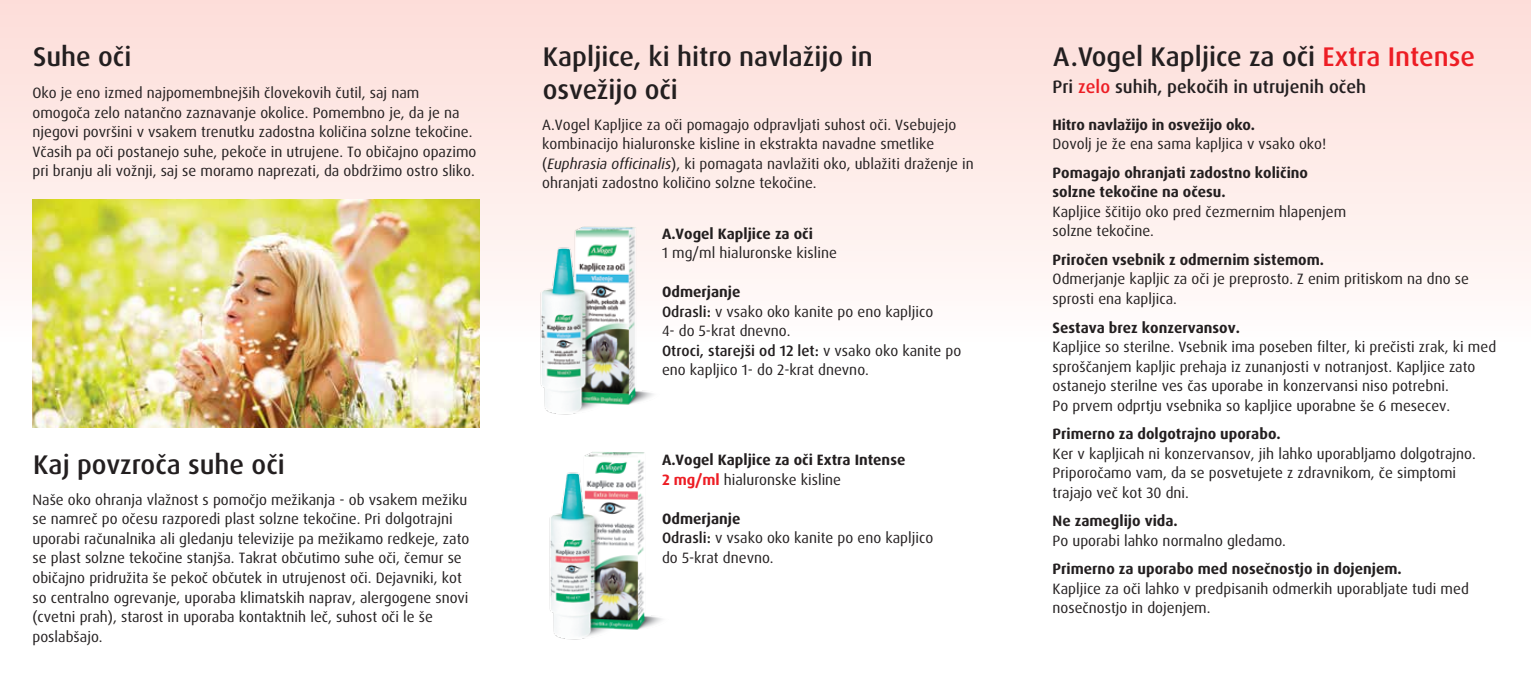
<style>
.page{position:relative;width:1531px;height:681px;background:#fff}
.page>*{position:absolute;margin:0;border:0;box-sizing:border-box;transform-origin:0 0}
.t1{font:500 27px/32.4px "Dax Pro";color:#231f20}
.t2{font:500 18px "Dax Pro";color:#231f20}
.t3{font:15px/19.5px "Dax Pro";color:#231f20}
.t4{font:700 15px/19.5px "Dax Pro";color:#231f20}
.s1{font-style:italic}
.s2{font-weight:700}
.s3{font-weight:500}
.s4{color:#ed1d24}
.s5{font-weight:400}
</style>
<div class="page">
<div style="left:0;top:0;width:1531px;height:680px;background:linear-gradient(to bottom,#fde4e0,#fff)"></div>
<img style="left:32px;top:199px;width:447px;height:228px">
<img style="left:516px;top:412px;width:159px;height:257px">
<img style="left:507px;top:186px;width:159px;height:258px">
<h1 class="t1" style="left:33px;top:41px;width:100px">Suhe oči</h1>
<p class="t3" style="left:32px;top:83px;width:445px">Oko je eno izmed najpomembnejših človekovih čutil, saj nam omogoča zelo natančno zaznavanje okolice. Pomembno je, da je na njegovi površini v vsakem trenutku zadostna količina solzne tekočine.<br>Včasih pa oči postanejo suhe, pekoče in utrujene. To običajno opazimo pri branju ali vožnji, saj se moramo naprezati, da obdržimo ostro sliko.</p>
<h1 class="t1" style="left:33px;top:448px;width:253px">Kaj povzroča suhe oči</h1>
<p class="t3" style="left:32px;top:490px;width:438px">Naše oko ohranja vlažnost s pomočjo mežikanja - ob vsakem mežiku se namreč po očesu razporedi plast solzne tekočine. Pri dolgotrajni uporabi računalnika ali gledanju televizije pa mežikamo redkeje, zato se plast solzne tekočine stanjša. Takrat občutimo suhe oči, čemur se običajno pridružita še pekoč občutek in utrujenost oči. Dejavniki, kot so centralno ogrevanje, uporaba klimatskih naprav, alergogene snovi (cvetni prah), starost in uporaba kontaktnih leč, suhost oči le še poslabšajo.</p>
<h1 class="t1" style="left:543px;top:41px;width:331px">Kapljice, ki hitro navlažijo in osvežijo oči</h1>
<p class="t3" style="left:542px;top:115px;width:433px">A.Vogel Kapljice za oči pomagajo odpravljati suhost oči. Vsebujejo kombinacijo hialuronske kisline in ekstrakta navadne smetlike (<span class="s1">Euphrasia officinalis</span>), ki pomagata navlažiti oko, ublažiti draženje in ohranjati zadostno količino solzne tekočine.</p>
<p class="t4" style="left:662px;top:224px;width:152px">A.Vogel Kapljice za oči</p>
<p class="t3" style="left:662px;top:243px;width:176px">1 mg/ml hialuronske kisline</p>
<p class="t3" style="left:662px;top:282px;width:301px"><span class="s2">Odmerjanje<br></span><span class="s3">Odrasli:</span> v vsako oko kanite po eno kapljico<br>4- do 5-krat dnevno.<br><span class="s3">Otroci, starejši od 12 let:</span> v vsako oko kanite po eno kapljico 1- do 2-krat dnevno.</p>
<p class="t4" style="left:662px;top:450px;width:245px">A.Vogel Kapljice za oči Extra Intense<br><span class="s4">2 mg/ml</span> <span class="s5">hialuronske kisline</span></p>
<p class="t3" style="left:662px;top:508px;width:273px"><span class="s2">Odmerjanje<br></span><span class="s3">Odrasli:</span> v vsako oko kanite po eno kapljico do 5-krat dnevno.</p>
<h1 class="t1" style="left:1053px;top:41px;width:423px">A.Vogel Kapljice za oči <span class="s4">Extra Intense</span></h1>
<p class="t2" style="left:1052px;top:75px;width:315px">Pri <span class="s4">zelo</span> suhih, pekočih in utrujenih očeh</p>
<p class="t4" style="left:1052px;top:115px;width:204px">Hitro navlažijo in osvežijo oko.</p>
<p class="t3" style="left:1052px;top:134px;width:275px">Dovolj je že ena sama kapljica v vsako oko!</p>
<p class="t4" style="left:1052px;top:163px;width:257px">Pomagajo ohranjati zadostno količino solzne tekočine na očesu.</p>
<p class="t3" style="left:1052px;top:202px;width:295px">Kapljice ščitijo oko pred čezmernim hlapenjem solzne tekočine.</p>
<p class="t4" style="left:1052px;top:250px;width:273px">Priročen vsebnik z odmernim sistemom.</p>
<p class="t3" style="left:1052px;top:269px;width:418px">Odmerjanje kapljic za oči je preprosto. Z enim pritiskom na dno se sprosti ena kapljica.</p>
<p class="t4" style="left:1052px;top:317px;width:189px">Sestava brez konzervansov.</p>
<p class="t3" style="left:1052px;top:337px;width:445px">Kapljice so sterilne. Vsebnik ima poseben filter, ki prečisti zrak, ki med sproščanjem kapljic prehaja iz zunanjosti v notranjost. Kapljice zato ostanejo sterilne ves čas uporabe in konzervansi niso potrebni.<br>Po prvem odprtju vsebnika so kapljice uporabne še 6 mesecev.</p>
<p class="t4" style="left:1052px;top:424px;width:230px">Primerno za dolgotrajno uporabo.</p>
<p class="t3" style="left:1052px;top:443px;width:425px">Ker v kapljicah ni konzervansov, jih lahko uporabljamo dolgotrajno.<br>Priporočamo vam, da se posvetujete z zdravnikom, če simptomi trajajo več kot 30 dni.</p>
<p class="t4" style="left:1052px;top:511px;width:127px">Ne zameglijo vida.</p>
<p class="t3" style="left:1052px;top:530px;width:235px">Po uporabi lahko normalno gledamo.</p>
<p class="t4" style="left:1052px;top:559px;width:351px">Primerno za uporabo med nosečnostjo in dojenjem.</p>
<p class="t3" style="left:1052px;top:578px;width:418px">Kapljice za oči lahko v predpisanih odmerkih uporabljate tudi med nosečnostjo in dojenjem.</p>
</div>
